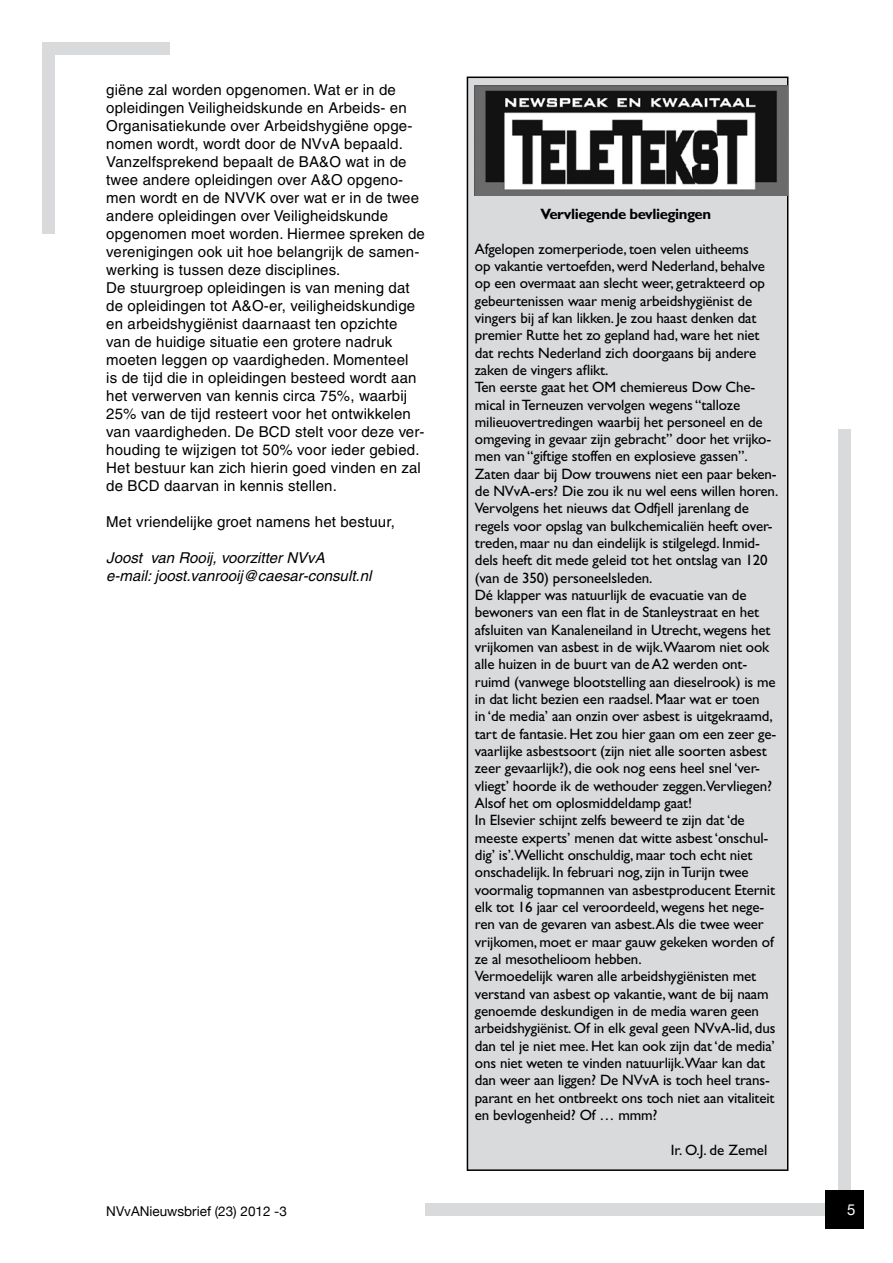
<style>
.page{position:relative;width:893px;height:1263px;background:#fff}
.page>*{position:absolute;margin:0;border:0;box-sizing:border-box;transform-origin:0 0}
.t1{font:15px/17.2px "Gill Sans Std";letter-spacing:-.01em;color:#000}
.t2{font:15px/18px "Helvetica";letter-spacing:.01em;color:#000}
.t3{font:italic 15px/18px "Helvetica";color:#000}
.t4{font:700 15px "Gill Sans Std";letter-spacing:-.03em;color:#000}
.t5{font:15px "Helvetica Neue";color:#fff}
.t6{font:13.5px "Helvetica Neue";color:#000}
</style>
<div class="page">
<div style="left:43px;top:43px;width:12px;height:191px;background:#d9dadb"></div>
<div style="left:838px;top:429px;width:12px;height:787px;background:#d9dadb"></div>
<div style="left:425px;top:1203px;width:425px;height:13px;background:#d9dadb"></div>
<div style="left:43px;top:43px;width:127px;height:12px;background:#d9dadb"></div>
<div style="left:825px;top:1191px;width:38px;height:38px;background:#000"></div>
<div style="left:467px;top:77px;width:321px;height:1094px;background:#d9dadb;border:2px solid #000"></div>
<img style="left:475px;top:85px;width:312px;height:111px">
<p class="t2" style="left:106px;top:80px;width:320px">giëne zal worden opgenomen. Wat er in de opleidingen Veiligheidskunde en Arbeids- en Organisatiekunde over Arbeidshygiëne opge&shy;nomen wordt, wordt door de NVvA bepaald.<br>Vanzelfsprekend bepaalt de BA&amp;O wat in de twee andere opleidingen over A&amp;O opgeno&shy;men wordt en de NVVK over wat er in de twee andere opleidingen over Veiligheidskunde opgenomen moet worden. Hiermee spreken de verenigingen ook uit hoe belangrijk de samen&shy;werking is tussen deze disciplines.<br>De stuurgroep opleidingen is van mening dat de opleidingen tot A&amp;O-er, veiligheidskundige en arbeidshygiënist daarnaast ten opzichte van de huidige situatie een grotere nadruk moeten leggen op vaardigheden. Momenteel<br>is de tijd die in opleidingen besteed wordt aan het verwerven van kennis circa 75%, waarbij 25% van de tijd resteert voor het ontwikkelen van vaardigheden. De BCD stelt voor deze ver&shy;houding te wijzigen tot 50% voor ieder gebied.<br>Het bestuur kan zich hierin goed vinden en zal de BCD daarvan in kennis stellen.</p>
<p class="t2" style="left:106px;top:512px;width:290px">Met vriendelijke groet namens het bestuur,</p>
<p class="t3" style="left:106px;top:548px;width:267px">Joost van Rooij, voorzitter NVvA e-mail: joost.vanrooij@caesar-consult.nl</p>
<p class="t4" style="left:540px;top:205px;width:172px">Vervliegende bevliegingen</p>
<p class="t1" style="left:475px;top:240px;width:305px">Afgelopen zomerperiode, toen velen uitheems<br>op vakantie vertoefden, werd Nederland, behalve op een overmaat aan slecht weer, getrakteerd op gebeurtenissen waar menig arbeidshygiënist de vingers bij af kan likken. Je zou haast denken dat premier Rutte het zo gepland had, ware het niet dat rechts Nederland zich doorgaans bij andere zaken de vingers aflikt.<br>Ten eerste gaat het OM chemiereus Dow Che&shy;mical in Terneuzen vervolgen wegens “talloze milieuovertredingen waarbij het personeel en de omgeving in gevaar zijn gebracht” door het vrijko&shy;men van “giftige stoffen en explosieve gassen”.<br>Zaten daar bij Dow trouwens niet een paar beken&shy;de NVvA-ers? Die zou ik nu wel eens willen horen.<br>Vervolgens het nieuws dat Odfjell jarenlang de regels voor opslag van bulkchemicaliën heeft over&shy;treden, maar nu dan eindelijk is stilgelegd. Inmid&shy;dels heeft dit mede geleid tot het ontslag van 120 (van de 350) personeelsleden.<br>Dé klapper was natuurlijk de evacuatie van de bewoners van een flat in de Stanleystraat en het afsluiten van Kanaleneiland in Utrecht, wegens het vrijkomen van asbest in de wijk.Waarom niet ook alle huizen in de buurt van de A2 werden ont&shy;ruimd (vanwege blootstelling aan dieselrook) is me in dat licht bezien een raadsel. Maar wat er toen<br>in ‘de media’ aan onzin over asbest is uitgekraamd, tart de fantasie. Het zou hier gaan om een zeer ge&shy;vaarlijke asbestsoort (zijn niet alle soorten asbest zeer gevaarlijk?), die ook nog eens heel snel ‘ver&shy;vliegt’ hoorde ik de wethouder zeggen.Vervliegen?<br>Alsof het om oplosmiddeldamp gaat!<br>In Elsevier schijnt zelfs beweerd te zijn dat ‘de meeste experts’ menen dat witte asbest ‘onschul&shy;dig’ is’.Wellicht onschuldig, maar toch echt niet onschadelijk. In februari nog, zijn in Turijn twee voormalig topmannen van asbestproducent Eternit elk tot 16 jaar cel veroordeeld, wegens het nege&shy;ren van de gevaren van asbest.Als die twee weer vrijkomen, moet er maar gauw gekeken worden of ze al mesothelioom hebben.<br>Vermoedelijk waren alle arbeidshygiënisten met verstand van asbest op vakantie, want de bij naam genoemde deskundigen in de media waren geen arbeidshygiënist. Of in elk geval geen NVvA-lid, dus dan tel je niet mee. Het kan ook zijn dat ‘de media’ ons niet weten te vinden natuurlijk.Waar kan dat dan weer aan liggen? De NVvA is toch heel trans&shy;parant en het ontbreekt ons toch niet aan vitaliteit en bevlogenheid? Of … mmm?</p>
<p class="t1" style="left:671px;top:1141px;width:98px">Ir. O.J. de Zemel</p>
<p class="t6" style="left:106px;top:1203px;width:182px">NVvANieuwsbrief (23) 2012 -3</p>
<p class="t5" style="left:847px;top:1201px;width:10px">5</p>
</div>
